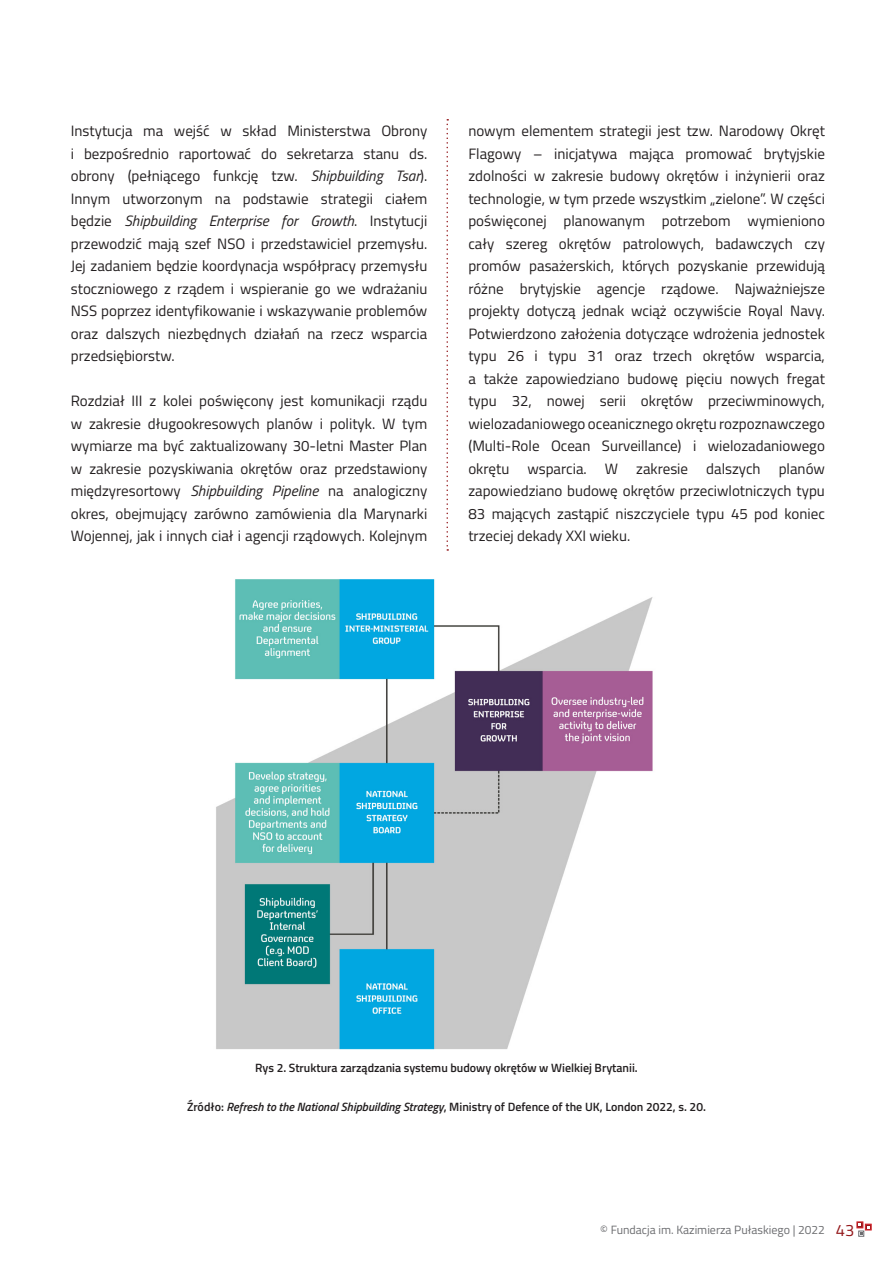
<style>
.page{position:relative;width:893px;height:1263px;background:#fff}
.page>*{position:absolute;margin:0;border:0;box-sizing:border-box;transform-origin:0 0}
.t1{font:15px/22.5px "Titillium Web";color:#231f20;text-align:justify}
.t2{font:600 12px "Titillium Web";color:#231f20}
.t3{font:12px "Titillium Web";color:#6c6d70}
.s1{font-style:italic}
.s2{font-size:16.5px;color:#94191c}
</style>
<div class="page">
<svg style="left:865px;top:1223px;width:7px;height:7px"></svg>
<div style="left:856px;top:1221px;width:7px;height:7px;background:#fff;border:1px solid #d1232a"></div>
<svg style="left:858px;top:1224px;width:11px;height:12px"></svg>
<svg style="left:446px;top:119px;width:2px;height:432px"></svg>
<img style="left:216px;top:579px;width:437px;height:471px">
<p class="t1" style="left:71px;top:119px;width:358px">Instytucja ma wejść w skład Ministerstwa Obrony i bezpośrednio raportować do sekretarza stanu ds. obrony (pełniącego funkcję tzw. <span class="s1">Shipbuilding Tsar</span>).<br>Innym utworzonym na podstawie strategii ciałem będzie <span class="s1">Shipbuilding Enterprise for Growth</span>. Instytucji przewodzić mają szef NSO i przedstawiciel przemysłu.<br>Jej zadaniem będzie koordynacja współpracy przemysłu stoczniowego z rządem i wspieranie go we wdrażaniu NSS poprzez identyfikowanie i wskazywanie problemów oraz dalszych niezbędnych działań na rzecz wsparcia przedsiębiorstw.</p>
<p class="t1" style="left:71px;top:389px;width:358px">Rozdział III z kolei poświęcony jest komunikacji rządu w zakresie długookresowych planów i polityk. W tym wymiarze ma być zaktualizowany 30-letni Master Plan w zakresie pozyskiwania okrętów oraz przedstawiony międzyresortowy <span class="s1">Shipbuilding Pipeline</span> na analogiczny okres, obejmujący zarówno zamówienia dla Marynarki Wojennej, jak i innych ciał i agencji rządowych. Kolejnym</p>
<p class="t1" style="left:468px;top:119px;width:358px">nowym elementem strategii jest tzw. Narodowy Okręt Flagowy – inicjatywa mająca promować brytyjskie zdolności w zakresie budowy okrętów i inżynierii oraz technologie, w tym przede wszystkim „zielone”. W części poświęconej planowanym potrzebom wymieniono cały szereg okrętów patrolowych, badawczych czy promów pasażerskich, których pozyskanie przewidują różne brytyjskie agencje rządowe. Najważniejsze projekty dotyczą jednak wciąż oczywiście Royal Navy.<br>Potwierdzono założenia dotyczące wdrożenia jednostek typu 26 i typu 31 oraz trzech okrętów wsparcia, a także zapowiedziano budowę pięciu nowych fregat typu 32, nowej serii okrętów przeciwminowych, wielozadaniowego oceanicznego okrętu rozpoznawczego (Multi-Role Ocean Surveillance) i wielozadaniowego okrętu wsparcia. W zakresie dalszych planów zapowiedziano budowę okrętów przeciwlotniczych typu 83 mających zastąpić niszczyciele typu 45 pod koniec trzeciej dekady XXI wieku.</p>
<p class="t2" style="left:255px;top:1059px;width:384px">Rys 2. Struktura zarządzania systemu budowy okrętów w Wielkiej Brytanii.</p>
<p class="t2" style="left:187px;top:1097px;width:520px">Źródło: <span class="s1">Refresh to the National Shipbuilding Strategy</span>, Ministry of Defence of the UK, London 2022, s. 20.</p>
<p class="t3" style="left:600px;top:1221px;width:255px">© Fundacja im. Kazimierza Pułaskiego | 2022 <span class="s2">43</span></p>
</div>
